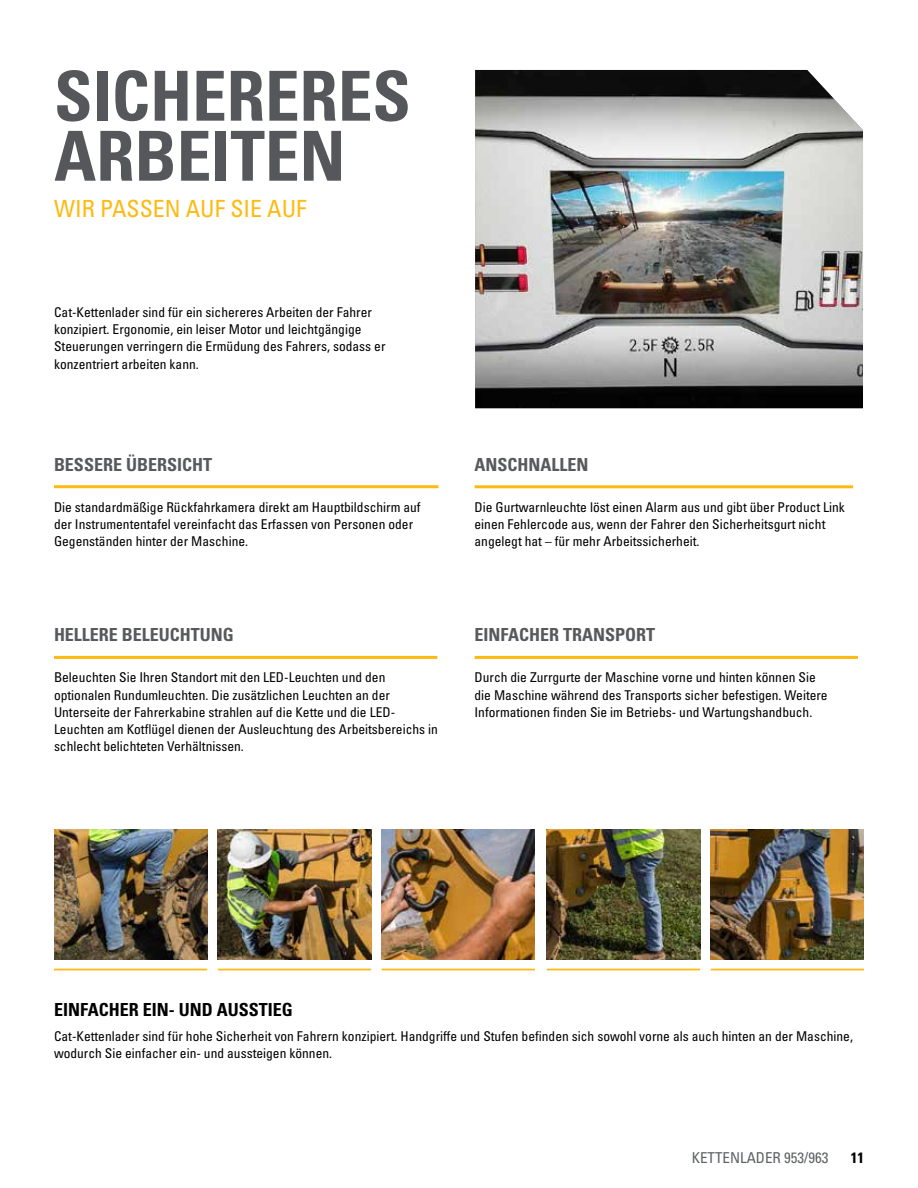
<style>
.page{position:relative;width:918px;height:1188px;background:#fff}
.page>*{position:absolute;margin:0;border:0;box-sizing:border-box;transform-origin:0 0}
.t1{font:69px/60px "Univers LTCYR 67 Bold Cond";color:#55575a}
.t2{font:condensed 23.7px "Univers LTCYR 57";color:#fdba12}
.t3{font:18px "Univers LTCYR 67 Bold Cond";color:#58595b}
.t4{font:18px "Univers LTCYR 67 Bold Cond";color:#000}
.t5{font:condensed 15px "Univers LTCYR 57";color:#5e6263}
.t6{font:15px "Univers LTCYR 67 Bold Cond";color:#000}
.t7{font:condensed 13.5px/17.2px "Univers LTCYR 57";color:#000}
</style>
<div class="page">
<hr style="left:54px;top:485px;width:384px;height:3px;background:#fdba12">
<hr style="left:475px;top:485px;width:378px;height:3px;background:#fdba12">
<hr style="left:54px;top:656px;width:383px;height:3px;background:#fdba12">
<hr style="left:475px;top:656px;width:383px;height:3px;background:#fdba12">
<img style="left:475px;top:70px;width:388px;height:338px">
<hr style="left:711px;top:969px;width:153px;height:1px;background:#fdba12">
<hr style="left:54px;top:969px;width:153px;height:1px;background:#fdba12">
<hr style="left:547px;top:969px;width:153px;height:1px;background:#fdba12">
<hr style="left:218px;top:969px;width:153px;height:1px;background:#fdba12">
<hr style="left:382px;top:969px;width:153px;height:1px;background:#fdba12">
<img style="left:54px;top:829px;width:153px;height:131px">
<img style="left:218px;top:829px;width:153px;height:131px">
<img style="left:382px;top:829px;width:153px;height:131px">
<img style="left:547px;top:829px;width:153px;height:131px">
<img style="left:711px;top:829px;width:153px;height:131px">
<h1 class="t1" style="left:54px;top:65px;width:358px">SICHERERES<br>ARBEITEN</h1>
<h2 class="t2" style="left:54px;top:193px;width:254px">WIR PASSEN AUF SIE AUF</h2>
<p class="t7" style="left:54px;top:303px;width:333px">Cat-Kettenlader sind für ein sichereres Arbeiten der Fahrer konzipiert. Ergonomie, ein leiser Motor und leichtgängige Steuerungen verringern die Ermüdung des Fahrers, sodass er konzentriert arbeiten kann.</p>
<h3 class="t3" style="left:54px;top:453px;width:160px">BESSERE ÜBERSICHT</h3>
<h3 class="t3" style="left:475px;top:453px;width:116px">ANSCHNALLEN</h3>
<p class="t7" style="left:54px;top:498px;width:368px">Die standardmäßige Rückfahrkamera direkt am Hauptbildschirm auf der Instrumententafel vereinfacht das Erfassen von Personen oder<br>Gegenständen hinter der Maschine.</p>
<p class="t7" style="left:475px;top:498px;width:372px">Die Gurtwarnleuchte löst einen Alarm aus und gibt über Product Link einen Fehlercode aus, wenn der Fahrer den Sicherheitsgurt nicht angelegt hat – für mehr Arbeitssicherheit.</p>
<h3 class="t3" style="left:54px;top:624px;width:181px">HELLERE BELEUCHTUNG</h3>
<h3 class="t3" style="left:475px;top:624px;width:182px">EINFACHER TRANSPORT</h3>
<p class="t7" style="left:54px;top:669px;width:385px">Beleuchten Sie Ihren Standort mit den LED-Leuchten und den optionalen Rundumleuchten. Die zusätzlichen Leuchten an der Unterseite der Fahrerkabine strahlen auf die Kette und die LED-Leuchten am Kotflügel dienen der Ausleuchtung des Arbeitsbereichs in schlecht belichteten Verhältnissen.</p>
<p class="t7" style="left:475px;top:669px;width:355px">Durch die Zurrgurte der Maschine vorne und hinten können Sie die Maschine während des Transports sicher befestigen. Weitere<br>Informationen finden Sie im Betriebs- und Wartungshandbuch.</p>
<h3 class="t4" style="left:54px;top:998px;width:240px">EINFACHER EIN- UND AUSSTIEG</h3>
<p class="t7" style="left:54px;top:1027px;width:801px">Cat-Kettenlader sind für hohe Sicherheit von Fahrern konzipiert. Handgriffe und Stufen befinden sich sowohl vorne als auch hinten an der Maschine, wodurch Sie einfacher ein- und aussteigen können.</p>
<p class="t5" style="left:692px;top:1148px;width:138px">KETTENLADER 953/963</p>
<p class="t6" style="left:851px;top:1148px;width:15px">11</p>
</div>
